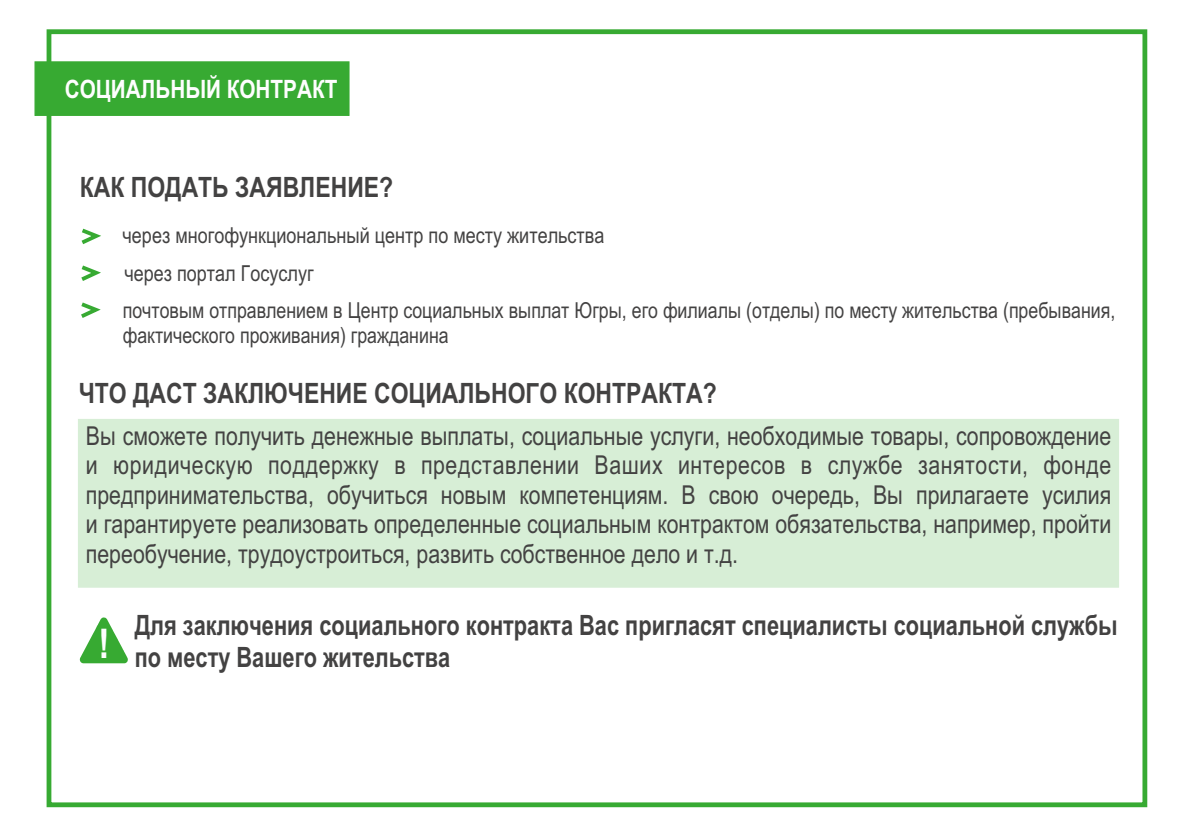
<style>
.page{position:relative;width:1191px;height:840px;background:#fff}
.page>*{position:absolute;margin:0;border:0;box-sizing:border-box;transform-origin:0 0}
.t1{font:700 40.8px "Arial Narrow";color:#fefefe}
.t2{font:700 28px/32px "Arial Narrow";color:#434242;scale:.95 1}
.t3{font:700 28px "Arial Narrow";color:#434242}
.t4{font:26px/29.4px "Arial Narrow";color:#434242;text-align:justify}
.t5{font:700 25.2px "Arial Narrow";color:#fefefe}
.t6{font:22px/37.8px "Arial Narrow";color:#434242}
</style>
<div class="page">
<div style="left:34px;top:61px;width:316px;height:55px;background:#37aa32"></div>
<div style="left:47px;top:29px;width:1100px;height:777px;border:5px solid #37aa32"></div>
<svg style="left:81px;top:228px;width:20px;height:17px"></svg>
<svg style="left:81px;top:265px;width:20px;height:16px"></svg>
<svg style="left:81px;top:302px;width:20px;height:16px"></svg>
<div style="left:78px;top:419px;width:1041px;height:169px;background:#d7eed6"></div>
<svg style="left:80px;top:617px;width:48px;height:46px"></svg>
<p class="t5" style="left:65px;top:79px;width:274px">СОЦИАЛЬНЫЙ КОНТРАКТ</p>
<p class="t3" style="left:80px;top:176px;width:315px">КАК ПОДАТЬ ЗАЯВЛЕНИЕ?</p>
<p class="t6" style="left:122px;top:218px;width:994px">через многофункциональный центр по месту жительства<br>через портал Госуслуг<br>почтовым отправлением в Центр социальных выплат Югры, его филиалы (отделы) по месту жительства (пребывания,</p>
<p class="t6" style="left:123px;top:318px;width:327px">фактического проживания) гражданина</p>
<p class="t3" style="left:79px;top:382px;width:639px">ЧТО ДАСТ ЗАКЛЮЧЕНИЕ СОЦИАЛЬНОГО КОНТРАКТА?</p>
<p class="t4" style="left:86px;top:423px;width:1027px">Вы сможете получить денежные выплаты, социальные услуги, необходимые товары, сопровождение и юридическую поддержку в представлении Ваших интересов в службе занятости, фонде предпринимательства, обучиться новым компетенциям. В свою очередь, Вы прилагаете усилия и гарантируете реализовать определенные социальным контрактом обязательства, например, пройти переобучение, трудоустроиться, развить собственное дело и т.д.</p>
<h1 class="t1" style="left:98px;top:628px;width:13px">!</h1>
<p class="t2" style="left:135px;top:611px;width:1036px">Для заключения социального контракта Вас пригласят специалисты социальной службы по месту Вашего жительства</p>
</div>
